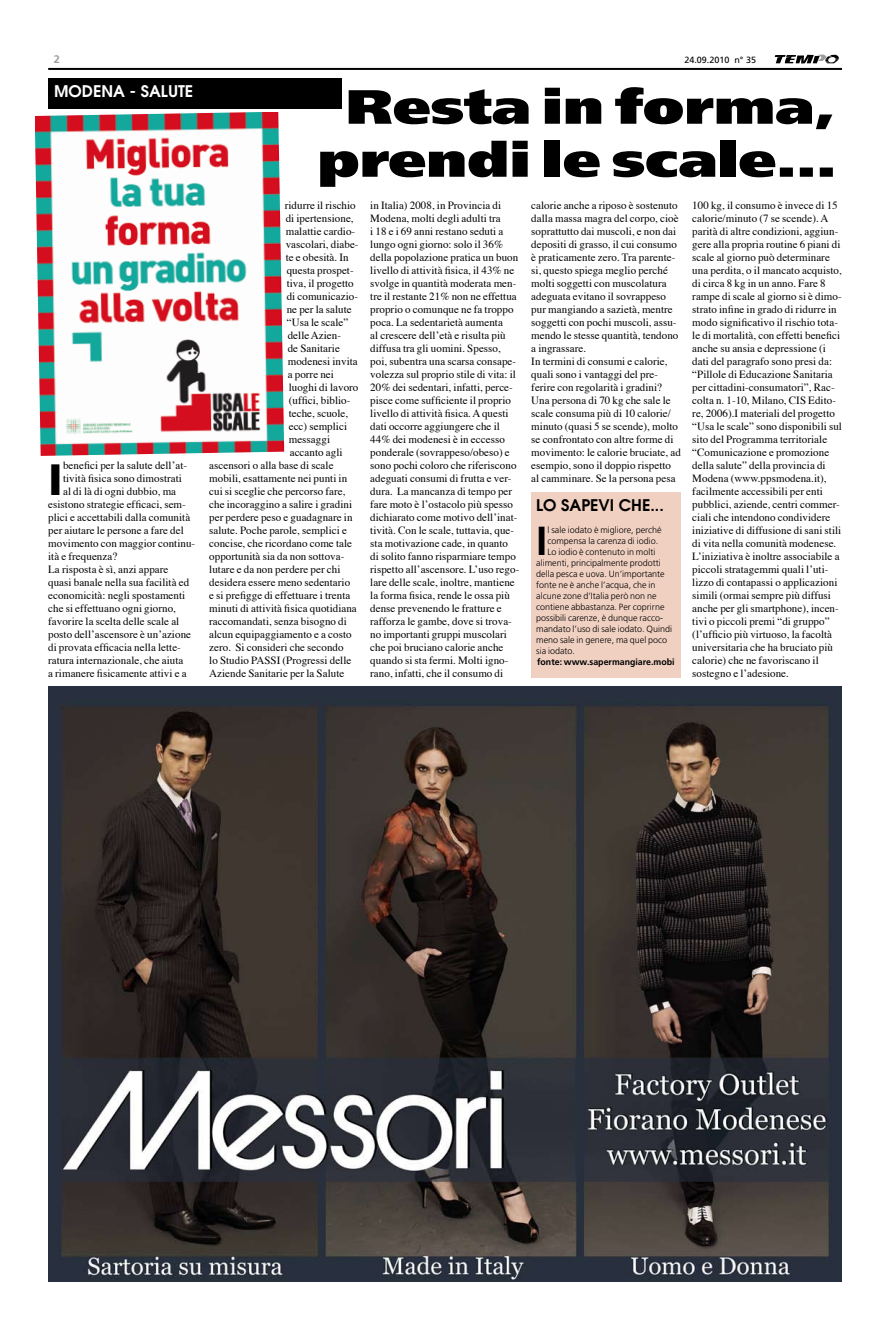
<style>
.page{position:relative;width:893px;height:1333px;background:#fff}
.page>*{position:absolute;margin:0;border:0;box-sizing:border-box;transform-origin:0 0}
.t1{font:900 48px/53px "Frutiger";color:#000;text-align:right;scale:1.25 1}
.t2{font:900 43.9px "Frutiger";color:#000}
.t3{font:700 40.5px "Frutiger";color:#000}
.t4{font:600 16px "Avant Garde";color:#000}
.t5{font:600 16px "Avant Garde";color:#fff}
.t6{font:11px/13px "Times";letter-spacing:.005em;color:#000}
.t7{font:700 11px "Frutiger";color:#9c9d9f}
.t8{font:300 9px "Frutiger";color:#000}
.t9{font:700 9px "Frutiger";color:#000}
.t10{font:9px "Frutiger";color:#000}
</style>
<div class="page">
<hr style="left:48px;top:68px;width:794px;height:2px;background:#000">
<svg style="left:775px;top:54px;width:64px;height:9px"></svg>
<div style="left:531px;top:492px;width:150px;height:186px;background:#f0d0c1"></div>
<div style="left:48px;top:78px;width:294px;height:30px;background:#000"></div>
<img style="left:48px;top:686px;width:793px;height:595px">
<img style="left:35px;top:112px;width:249px;height:344px">
<p class="t7" style="left:54px;top:53px;width:8px">2</p>
<p class="t10" style="left:684px;top:54px;width:73px">24.09.2010 n° 35</p>
<h3 class="t5" style="left:54px;top:80px;width:141px">MODENA - SALUTE</h3>
<h1 class="t1" style="left:317px;top:80px;width:417px">Resta in forma, prendi le scale…</h1>
<h2 class="t2" style="left:48px;top:453px;width:16px">I</h2>
<p class="t6" style="left:63px;top:458px;width:126px">benefici per la salute dell’at-</p>
<p class="t6" style="left:63px;top:471px;width:120px">tività fisica sono dimostrati</p>
<p class="t6" style="left:63px;top:484px;width:115px">al di là di ogni dubbio, ma</p>
<p class="t6" style="left:48px;top:497px;width:139px">esistono strategie efficaci, sem-</p>
<p class="t6" style="left:48px;top:510px;width:144px">plici e accettabili dalla comunità</p>
<p class="t6" style="left:48px;top:523px;width:137px">per aiutare le persone a fare del</p>
<p class="t6" style="left:48px;top:536px;width:149px">movimento con maggior continu-</p>
<p class="t6" style="left:48px;top:549px;width:71px">ità e frequenza?</p>
<p class="t6" style="left:48px;top:562px;width:122px">La risposta è sì, anzi appare</p>
<p class="t6" style="left:48px;top:575px;width:143px">quasi banale nella sua facilità ed</p>
<p class="t6" style="left:48px;top:588px;width:139px">economicità: negli spostamenti</p>
<p class="t6" style="left:48px;top:601px;width:129px">che si effettuano ogni giorno,</p>
<p class="t6" style="left:48px;top:614px;width:133px">favorire la scelta delle scale al</p>
<p class="t6" style="left:48px;top:627px;width:144px">posto dell’ascensore è un’azione</p>
<p class="t6" style="left:48px;top:640px;width:134px">di provata efficacia nella lette-</p>
<p class="t6" style="left:48px;top:653px;width:137px">ratura internazionale, che aiuta</p>
<p class="t6" style="left:48px;top:666px;width:140px">a rimanere fisicamente attivi e a</p>
<p class="t6" style="left:285px;top:198px;width:73px">ridurre il rischio</p>
<p class="t6" style="left:286px;top:211px;width:69px">di ipertensione,</p>
<p class="t6" style="left:286px;top:224px;width:71px">malattie cardio-</p>
<p class="t6" style="left:286px;top:237px;width:74px">vascolari, diabe-</p>
<p class="t6" style="left:286px;top:250px;width:64px">te e obesità. In</p>
<p class="t6" style="left:287px;top:263px;width:68px">questa prospet-</p>
<p class="t6" style="left:287px;top:276px;width:69px">tiva, il progetto</p>
<p class="t6" style="left:287px;top:289px;width:73px">di comunicazio-</p>
<p class="t6" style="left:287px;top:302px;width:67px">ne per la salute</p>
<p class="t6" style="left:287px;top:315px;width:63px">“Usa le scale”</p>
<p class="t6" style="left:288px;top:328px;width:55px">delle Azien-</p>
<p class="t6" style="left:288px;top:341px;width:54px">de Sanitarie</p>
<p class="t6" style="left:288px;top:354px;width:72px">modenesi invita</p>
<p class="t6" style="left:288px;top:367px;width:48px">a porre nei</p>
<p class="t6" style="left:289px;top:380px;width:71px">luoghi di lavoro</p>
<p class="t6" style="left:289px;top:393px;width:63px">(uffici, biblio-</p>
<p class="t6" style="left:289px;top:406px;width:61px">teche, scuole,</p>
<p class="t6" style="left:289px;top:419px;width:60px">ecc) semplici</p>
<p class="t6" style="left:289px;top:432px;width:43px">messaggi</p>
<p class="t6" style="left:290px;top:445px;width:54px">accanto agli</p>
<p class="t6" style="left:209px;top:458px;width:126px">ascensori o alla base di scale</p>
<p class="t6" style="left:209px;top:471px;width:139px">mobili, esattamente nei punti in</p>
<p class="t6" style="left:209px;top:484px;width:138px">cui si sceglie che percorso fare,</p>
<p class="t6" style="left:209px;top:497px;width:144px">che incoraggino a salire i gradini</p>
<p class="t6" style="left:209px;top:510px;width:145px">per perdere peso e guadagnare in</p>
<p class="t6" style="left:209px;top:523px;width:139px">salute. Poche parole, semplici e</p>
<p class="t6" style="left:209px;top:536px;width:144px">concise, che ricordano come tale</p>
<p class="t6" style="left:209px;top:549px;width:137px">opportunità sia da non sottova-</p>
<p class="t6" style="left:209px;top:562px;width:133px">lutare e da non perdere per chi</p>
<p class="t6" style="left:209px;top:575px;width:142px">desidera essere meno sedentario</p>
<p class="t6" style="left:209px;top:588px;width:143px">e si prefigge di effettuare i trenta</p>
<p class="t6" style="left:209px;top:601px;width:149px">minuti di attività fisica quotidiana</p>
<p class="t6" style="left:209px;top:614px;width:139px">raccomandati, senza bisogno di</p>
<p class="t6" style="left:209px;top:627px;width:144px">alcun equipaggiamento e a costo</p>
<p class="t6" style="left:209px;top:640px;width:136px">zero. Si consideri che secondo</p>
<p class="t6" style="left:209px;top:653px;width:144px">lo Studio PASSI (Progressi delle</p>
<p class="t6" style="left:209px;top:666px;width:137px">Aziende Sanitarie per la Salute</p>
<p class="t6" style="left:370px;top:198px;width:151px">in Italia) 2008, in Provincia di<br>Modena, molti degli adulti tra<br>i 18 e i 69 anni restano seduti a lungo ogni giorno: solo il 36% della popolazione pratica un buon livello di attività fisica, il 43% ne svolge in quantità moderata men&shy;tre il restante 21% non ne effettua proprio o comunque ne fa troppo poca. La sedentarietà aumenta<br>al crescere dell’età e risulta più diffusa tra gli uomini. Spesso, poi, subentra una scarsa consape&shy;volezza sul proprio stile di vita: il<br>20% dei sedentari, infatti, perce&shy;pisce come sufficiente il proprio livello di attività fisica. A questi dati occorre aggiungere che il<br>44% dei modenesi è in eccesso ponderale (sovrappeso/obeso) e sono pochi coloro che riferiscono adeguati consumi di frutta e ver&shy;dura. La mancanza di tempo per fare moto è l’ostacolo più spesso dichiarato come motivo dell’inat&shy;tività. Con le scale, tuttavia, que&shy;sta motivazione cade, in quanto di solito fanno risparmiare tempo rispetto all’ascensore. L’uso rego&shy;lare delle scale, inoltre, mantiene la forma fisica, rende le ossa più dense prevenendo le fratture e rafforza le gambe, dove si trova&shy;no importanti gruppi muscolari che poi bruciano calorie anche quando si sta fermi. Molti igno&shy;rano, infatti, che il consumo di</p>
<p class="t6" style="left:531px;top:198px;width:151px">calorie anche a riposo è sostenuto dalla massa magra del corpo, cioè soprattutto dai muscoli, e non dai depositi di grasso, il cui consumo è praticamente zero. Tra parente&shy;si, questo spiega meglio perché molti soggetti con muscolatura adeguata evitano il sovrappeso pur mangiando a sazietà, mentre soggetti con pochi muscoli, assu&shy;mendo le stesse quantità, tendono a ingrassare.<br>In termini di consumi e calorie, quali sono i vantaggi del pre&shy;ferire con regolarità i gradini?<br>Una persona di 70 kg che sale le scale consuma più di 10 calorie/ minuto (quasi 5 se scende), molto se confrontato con altre forme di movimento: le calorie bruciate, ad esempio, sono il doppio rispetto al camminare. Se la persona pesa</p>
<p class="t6" style="left:692px;top:198px;width:151px">100 kg, il consumo è invece di 15 calorie/minuto (7 se scende). A parità di altre condizioni, aggiun&shy;gere alla propria routine 6 piani di scale al giorno può determinare una perdita, o il mancato acquisto, di circa 8 kg in un anno. Fare 8 rampe di scale al giorno si è dimo&shy;strato infine in grado di ridurre in modo significativo il rischio tota&shy;le di mortalità, con effetti benefici anche su ansia e depressione (i dati del paragrafo sono presi da: “Pillole di Educazione Sanitaria per cittadini-consumatori”, Rac&shy;colta n. 1-10, Milano, CIS Edito&shy;re, 2006).I materiali del progetto “Usa le scale” sono disponibili sul sito del Programma territoriale “Comunicazione e promozione della salute” della provincia di Modena (www.ppsmodena.it), facilmente accessibili per enti pubblici, aziende, centri commer&shy;ciali che intendono condividere iniziative di diffusione di sani stili di vita nella comunità modenese.<br>L’iniziativa è inoltre associabile a piccoli stratagemmi quali l’uti&shy;lizzo di contapassi o applicazioni simili (ormai sempre più diffusi anche per gli smartphone), incen&shy;tivi o piccoli premi “di gruppo” (l’ufficio più virtuoso, la facoltà universitaria che ha bruciato più calorie) che ne favoriscano il sostegno e l’adesione.</p>
<h3 class="t4" style="left:536px;top:494px;width:129px">LO SAPEVI CHE...</h3>
<h3 class="t3" style="left:536px;top:517px;width:13px">I</h3>
<p class="t8" style="left:547px;top:524px;width:116px">l sale iodato è migliore, perché</p>
<p class="t8" style="left:547px;top:535px;width:112px">compensa la carenza di iodio.</p>
<p class="t8" style="left:547px;top:546px;width:109px">Lo iodio è contenuto in molti</p>
<p class="t8" style="left:536px;top:557px;width:126px">alimenti, principalmente prodotti</p>
<p class="t8" style="left:536px;top:568px;width:130px">della pesca e uova. Un’importante</p>
<p class="t8" style="left:536px;top:579px;width:121px">fonte ne è anche l’acqua, che in</p>
<p class="t8" style="left:536px;top:590px;width:122px">alcune zone d’Italia però non ne</p>
<p class="t8" style="left:536px;top:601px;width:130px">contiene abbastanza. Per coprirne</p>
<p class="t8" style="left:536px;top:612px;width:128px">possibili carenze, è dunque racco-</p>
<p class="t8" style="left:536px;top:623px;width:137px">mandato l’uso di sale iodato. Quindi</p>
<p class="t8" style="left:536px;top:634px;width:133px">meno sale in genere, ma quel poco</p>
<p class="t8" style="left:536px;top:645px;width:40px">sia iodato.</p>
<p class="t9" style="left:537px;top:656px;width:139px">fonte: www.sapermangiare.mobi</p>
</div>
